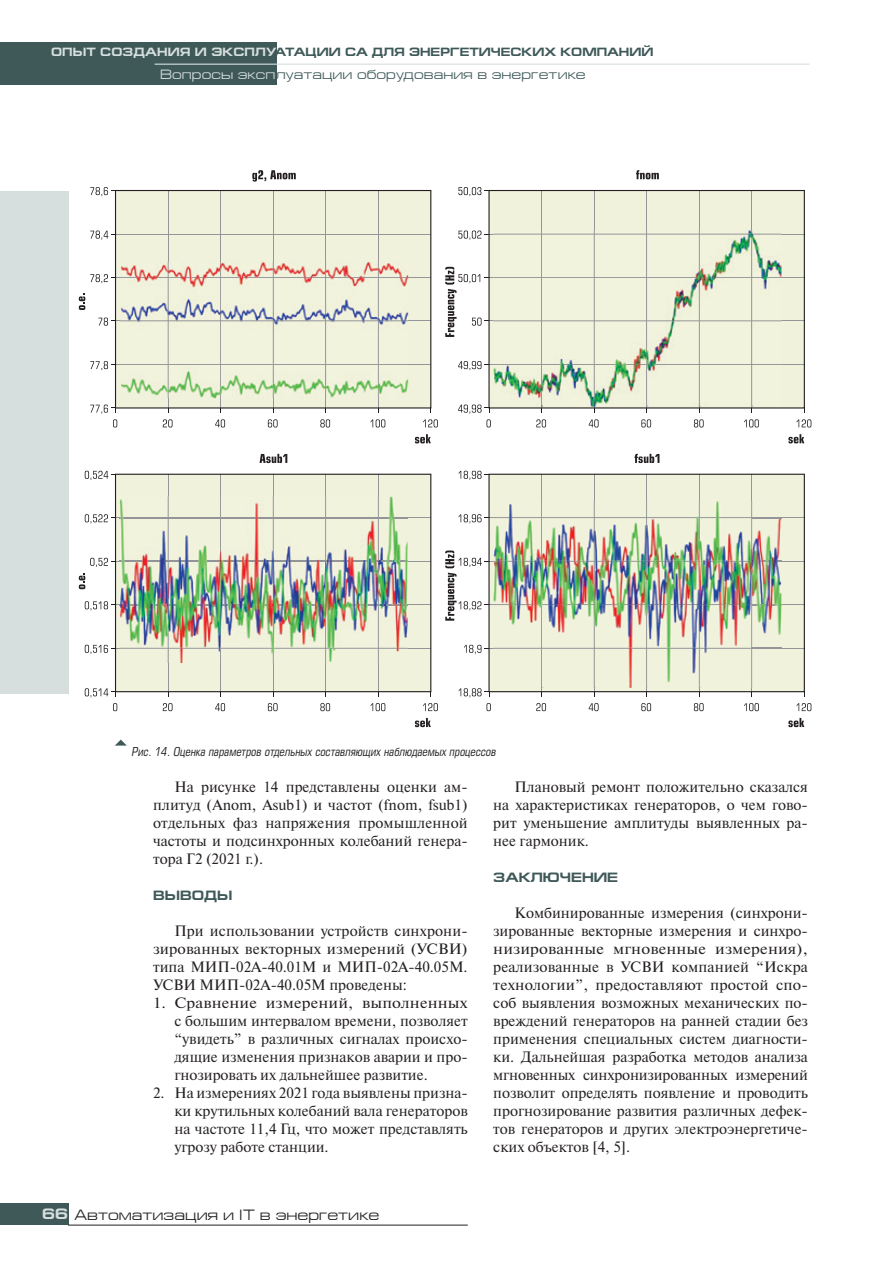
<style>
.page{position:relative;width:893px;height:1263px;background:#fff}
.page>*{position:absolute;margin:0;border:0;box-sizing:border-box;transform-origin:0 0}
.t1{font:15px/18px "Newton C";color:#231f20;text-align:justify}
.t2{font:15px/18px "Newton C";color:#231f20;text-align:justify;scale:1.1 1}
.t3{font:15px "Europe Ext";color:#231f20}
.t4{font:13.5px "Europe Ext";letter-spacing:.005em;color:#3f5959}
.t5{font:700 13.5px "Europe Ext";color:#3f5959}
.t6{font:italic 12px "Europe Cond";color:#231f20}
.t7{font:700 12px "Europe Ext";color:#3f5959}
.s1{color:#d6dfde}
.s2{font-weight:700;color:#d6dfde}
</style>
<div class="page">
<div style="left:0;top:1203px;width:68px;height:22px;background:#3f5959"></div>
<hr style="left:68px;top:1225px;width:400px;height:1px;background:#231f20">
<div style="left:0;top:43px;width:276px;height:42px;background:#3f5959"></div>
<hr style="left:155px;top:64px;width:654px;height:1px;background:#d6dfde">
<svg style="left:115px;top:190px;width:316px;height:218px;background:#e9ead5"></svg>
<svg style="left:488px;top:190px;width:317px;height:218px;background:#e5e6d1"></svg>
<svg style="left:115px;top:474px;width:316px;height:218px;background:#e6e7d2"></svg>
<svg style="left:488px;top:474px;width:317px;height:218px;background:#e2e2ce"></svg>
<img style="left:120px;top:262px;width:288px;height:136px">
<img style="left:120px;top:277px;width:288px;height:1px">
<img style="left:120px;top:321px;width:288px;height:1px">
<img style="left:120px;top:364px;width:288px;height:1px">
<img style="left:168px;top:262px;width:1px;height:136px">
<img style="left:220px;top:262px;width:1px;height:136px">
<img style="left:273px;top:262px;width:1px;height:136px">
<img style="left:325px;top:262px;width:1px;height:136px">
<img style="left:378px;top:262px;width:1px;height:136px">
<img style="left:493px;top:230px;width:288px;height:177px">
<img style="left:493px;top:234px;width:288px;height:1px">
<img style="left:493px;top:277px;width:288px;height:1px">
<img style="left:493px;top:321px;width:288px;height:1px">
<img style="left:493px;top:364px;width:288px;height:1px">
<img style="left:541px;top:230px;width:1px;height:177px">
<img style="left:594px;top:230px;width:1px;height:177px">
<img style="left:646px;top:230px;width:1px;height:177px">
<img style="left:699px;top:230px;width:1px;height:177px">
<img style="left:751px;top:230px;width:1px;height:177px">
<img style="left:493px;top:501px;width:288px;height:187px">
<svg style="left:752px;top:517px;width:29px;height:1px"></svg>
<svg style="left:752px;top:561px;width:29px;height:1px"></svg>
<svg style="left:752px;top:604px;width:29px;height:1px"></svg>
<svg style="left:752px;top:648px;width:29px;height:1px"></svg>
<img style="left:493px;top:517px;width:258px;height:1px">
<img style="left:493px;top:561px;width:258px;height:1px">
<img style="left:493px;top:604px;width:258px;height:1px">
<img style="left:493px;top:648px;width:258px;height:1px">
<img style="left:541px;top:501px;width:1px;height:187px">
<img style="left:594px;top:501px;width:1px;height:187px">
<img style="left:646px;top:501px;width:1px;height:187px">
<img style="left:699px;top:501px;width:1px;height:187px">
<img style="left:751px;top:501px;width:1px;height:187px">
<img style="left:120px;top:496px;width:287px;height:167px">
<svg style="left:379px;top:517px;width:29px;height:1px"></svg>
<svg style="left:379px;top:561px;width:29px;height:1px"></svg>
<svg style="left:379px;top:604px;width:29px;height:1px"></svg>
<img style="left:120px;top:496px;width:258px;height:152px">
<img style="left:120px;top:517px;width:258px;height:1px">
<img style="left:120px;top:561px;width:258px;height:1px">
<img style="left:120px;top:604px;width:258px;height:1px">
<img style="left:120px;top:648px;width:287px;height:1px">
<img style="left:168px;top:496px;width:1px;height:167px">
<img style="left:220px;top:496px;width:1px;height:167px">
<img style="left:273px;top:496px;width:1px;height:167px">
<img style="left:325px;top:496px;width:1px;height:167px">
<img style="left:378px;top:496px;width:1px;height:167px">
<svg style="left:252px;top:170px;width:44px;height:12px"></svg>
<svg style="left:79px;top:293px;width:6px;height:17px"></svg>
<svg style="left:415px;top:434px;width:16px;height:9px"></svg>
<svg style="left:90px;top:187px;width:26px;height:9px"></svg>
<svg style="left:90px;top:231px;width:26px;height:9px"></svg>
<svg style="left:90px;top:274px;width:26px;height:9px"></svg>
<svg style="left:98px;top:318px;width:18px;height:8px"></svg>
<svg style="left:90px;top:361px;width:26px;height:9px"></svg>
<svg style="left:90px;top:405px;width:27px;height:22px"></svg>
<svg style="left:163px;top:419px;width:10px;height:8px"></svg>
<svg style="left:215px;top:419px;width:10px;height:8px"></svg>
<svg style="left:268px;top:419px;width:10px;height:8px"></svg>
<svg style="left:320px;top:419px;width:10px;height:8px"></svg>
<svg style="left:370px;top:419px;width:15px;height:8px"></svg>
<svg style="left:423px;top:419px;width:15px;height:8px"></svg>
<svg style="left:636px;top:170px;width:23px;height:9px"></svg>
<svg style="left:788px;top:434px;width:16px;height:9px"></svg>
<svg style="left:458px;top:187px;width:31px;height:9px"></svg>
<svg style="left:458px;top:231px;width:31px;height:9px"></svg>
<svg style="left:445px;top:267px;width:44px;height:70px"></svg>
<svg style="left:458px;top:361px;width:31px;height:9px"></svg>
<svg style="left:458px;top:405px;width:33px;height:22px"></svg>
<svg style="left:536px;top:419px;width:10px;height:8px"></svg>
<svg style="left:589px;top:419px;width:10px;height:8px"></svg>
<svg style="left:641px;top:419px;width:10px;height:8px"></svg>
<svg style="left:694px;top:419px;width:10px;height:8px"></svg>
<svg style="left:744px;top:419px;width:15px;height:8px"></svg>
<svg style="left:796px;top:419px;width:15px;height:8px"></svg>
<svg style="left:260px;top:454px;width:27px;height:9px"></svg>
<svg style="left:79px;top:573px;width:6px;height:16px"></svg>
<svg style="left:415px;top:718px;width:16px;height:9px"></svg>
<svg style="left:85px;top:471px;width:31px;height:9px"></svg>
<svg style="left:85px;top:514px;width:31px;height:9px"></svg>
<svg style="left:90px;top:558px;width:26px;height:9px"></svg>
<svg style="left:85px;top:601px;width:31px;height:9px"></svg>
<svg style="left:85px;top:645px;width:31px;height:9px"></svg>
<svg style="left:85px;top:688px;width:31px;height:9px"></svg>
<svg style="left:113px;top:703px;width:4px;height:8px"></svg>
<svg style="left:163px;top:703px;width:10px;height:8px"></svg>
<svg style="left:215px;top:703px;width:10px;height:8px"></svg>
<svg style="left:268px;top:703px;width:10px;height:8px"></svg>
<svg style="left:320px;top:703px;width:10px;height:8px"></svg>
<svg style="left:370px;top:703px;width:15px;height:8px"></svg>
<svg style="left:423px;top:703px;width:15px;height:8px"></svg>
<svg style="left:634px;top:454px;width:25px;height:9px"></svg>
<svg style="left:788px;top:718px;width:16px;height:9px"></svg>
<svg style="left:458px;top:471px;width:31px;height:9px"></svg>
<svg style="left:458px;top:514px;width:31px;height:9px"></svg>
<svg style="left:445px;top:550px;width:44px;height:71px"></svg>
<svg style="left:464px;top:645px;width:25px;height:9px"></svg>
<svg style="left:458px;top:688px;width:32px;height:9px"></svg>
<svg style="left:486px;top:703px;width:5px;height:8px"></svg>
<svg style="left:536px;top:703px;width:10px;height:8px"></svg>
<svg style="left:589px;top:703px;width:10px;height:8px"></svg>
<svg style="left:641px;top:703px;width:10px;height:8px"></svg>
<svg style="left:694px;top:703px;width:10px;height:8px"></svg>
<svg style="left:744px;top:703px;width:15px;height:8px"></svg>
<svg style="left:796px;top:703px;width:15px;height:8px"></svg>
<div style="left:0;top:191px;width:68px;height:503px;background:#d6dfde"></div>
<svg style="left:115px;top:740px;width:12px;height:6px"></svg>
<p class="t7" style="left:51px;top:45px;width:604px"><span class="s1">ОПЫТ СОЗДАНИЯ И ЭКСПЛУ</span>АТАЦИИ СА ДЛЯ ЭНЕРГЕТИЧЕСКИХ КОМПАНИЙ</p>
<p class="t4" style="left:160px;top:67px;width:427px"><span class="s1">Вопросы эксп</span>луатации оборудования в энергетике</p>
<p class="t6" style="left:132px;top:744px;width:366px">Рис. 14. Оценка параметров отдельных составляющих наблюдаемых процессов</p>
<p class="t1" style="left:153px;top:778px;width:316px;text-indent:21px">На рисунке 14 представлены оценки ам&shy;плитуд (Аnom, Аsub1) и частот (fnom, fsub1) отдельных фаз напряжения промышленной частоты и подсинхронных колебаний генера&shy;тора Г2 (2021 г.).</p>
<p class="t5" style="left:153px;top:888px;width:81px">ВЫВОДЫ</p>
<p class="t1" style="left:153px;top:922px;width:316px;text-indent:21px">При использовании устройств синхрони&shy;зированных векторных измерений (УСВИ) типа МИП-02А-40.01М и МИП-02А-40.05М.<br>УСВИ МИП-02А-40.05М проведены:</p>
<p class="t2" style="left:174px;top:994px;width:268px;text-indent:-21px">1. Сравнение измерений, выполненных с большим интервалом времени, позволяет “увидеть” в различных сигналах происхо&shy;дящие изменения признаков аварии и про&shy;гнозировать их дальнейшее развитие.</p>
<p class="t1" style="left:174px;top:1084px;width:295px;text-indent:-21px">2. На измерениях 2021 года выявлены призна&shy;ки крутильных колебаний вала генераторов на частоте 11,4 Гц, что может представлять угрозу работе станции.</p>
<p class="t3" style="left:42px;top:1206px;width:339px"><span class="s2">66</span> Автоматизация и IT в энергетике</p>
<p class="t1" style="left:493px;top:778px;width:316px;text-indent:21px">Плановый ремонт положительно сказался на характеристиках генераторов, о чем гово&shy;рит уменьшение амплитуды выявленных ра&shy;нее гармоник.</p>
<p class="t5" style="left:493px;top:870px;width:126px">ЗАКЛЮЧЕНИЕ</p>
<p class="t1" style="left:493px;top:904px;width:316px;text-indent:21px">Комбинированные измерения (синхрони&shy;зированные векторные измерения и синхро&shy;низированные мгновенные измерения), реализованные в УСВИ компанией “Искра технологии”, предоставляют простой спо&shy;соб выявления возможных механических по&shy;вреждений генераторов на ранней стадии без применения специальных систем диагности&shy;ки. Дальнейшая разработка методов анализа мгновенных синхронизированных измерений позволит определять появление и проводить прогнозирование развития различных дефек&shy;тов генераторов и других электроэнергетиче&shy;ских объектов [4, 5].</p>
</div>
